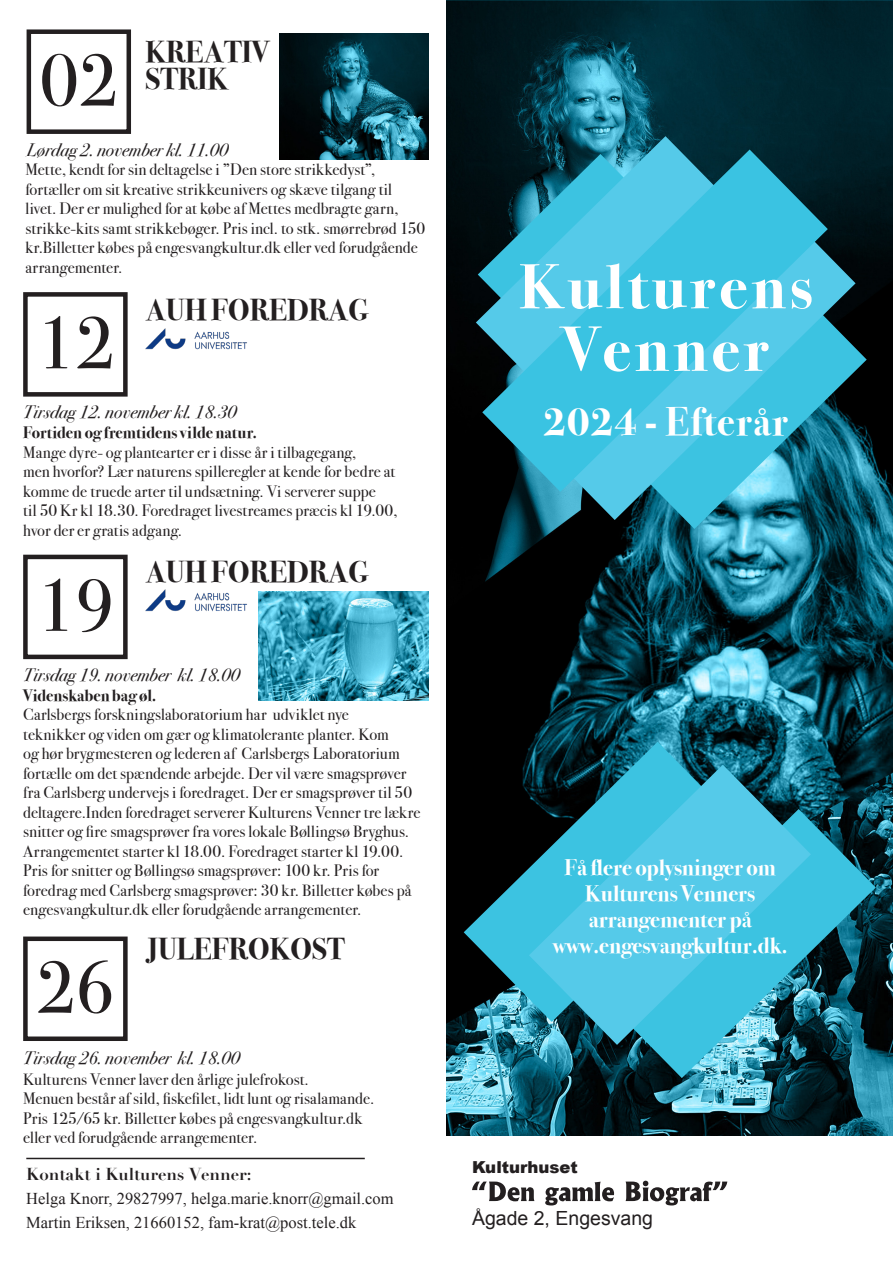
<style>
.page{position:relative;width:893px;height:1263px;background:#fff}
.page>*{position:absolute;margin:0;border:0;box-sizing:border-box;transform-origin:0 0}
.t1{font:73.5px "Bodoni Svty Two ITCTT";color:#231f20}
.Grundlæggende_afsnit{font:700 63.9px "Bodoni Svty Two ITCTT";letter-spacing:.06em;color:#fff}
.Grundlæggende_afsnit-2{font:700 39.9px "Bodoni Svty Two ITCTT";letter-spacing:.03em;color:#fff}
.t2{font:700 30.3px "Bodoni Svty Two ITCTT";color:#231f20}
.t3{font:700 22.5px/25.8px "Bodoni Svty Two ITCTT";color:#fff;text-align:center}
.Grundlæggende_afsnit-3{font:19.5px "Arial";color:#231f20}
.t4{font:italic 18px "Bodoni Svty Two ITCTT";color:#231f20}
.t5{font:700 16.8px "Didot";color:#231f20}
.Brødtekst{font:16.5px/19.5px "Bodoni Svty Two ITCTT";letter-spacing:.005em;color:#231f20}
.t6{font:16.5px "Times New Roman";color:#231f20}
.Brødtekst-2{font:700 16.5px "Bodoni Svty Two ITCTT";letter-spacing:.005em;color:#231f20}
.Grundlæggende_afsnit-4{font:900 16.5px "Arial";color:#231f20}
</style>
<div class="page">
<img style="left:446px;top:0;width:447px;height:1135px">
<svg style="left:472px;top:1181px;width:255px;height:24px"></svg>
<svg style="left:476px;top:136px;width:268px;height:266px"></svg>
<svg style="left:647px;top:312px;width:220px;height:217px"></svg>
<svg style="left:537px;top:204px;width:319px;height:316px"></svg>
<svg style="left:482px;top:150px;width:346px;height:342px;fill:#3ac3e2"></svg>
<svg style="left:464px;top:742px;width:282px;height:280px;fill:#000"></svg>
<svg style="left:605px;top:809px;width:271px;height:269px"></svg>
<svg style="left:529px;top:765px;width:282px;height:280px"></svg>
<hr style="left:26px;top:1158px;width:339px;height:1px;background:#231f20">
<div style="left:23px;top:555px;width:105px;height:104px;border:4px solid #231f20"></div>
<div style="left:23px;top:936px;width:105px;height:105px;border:4px solid #231f20"></div>
<div style="left:23px;top:292px;width:105px;height:105px;border:4px solid #231f20"></div>
<img style="left:145px;top:590px;width:102px;height:22px">
<img style="left:145px;top:328px;width:102px;height:22px">
<img style="left:259px;top:592px;width:170px;height:109px">
<div style="left:27px;top:29px;width:104px;height:105px;border:4px solid #231f20"></div>
<img style="left:280px;top:34px;width:149px;height:126px">
<p class="t1" style="left:40px;top:20px;width:80px">02</p>
<p class="t2" style="left:145px;top:27px;width:125px">KREATIV</p>
<p class="t2" style="left:145px;top:54px;width:85px">STRIK</p>
<p class="t4" style="left:27px;top:134px;width:203px">Lørdag 2. november kl. 11.00</p>
<p class="Brødtekst" style="left:26px;top:158px;width:401px">Mette, kendt for sin deltagelse i ”Den store strikkedyst”, fortæller om sit kreative strikkeunivers og skæve tilgang til livet. Der er mulighed for at købe af Mettes medbragte garn, strikke-kits samt strikkebøger. Pris incl. to stk. smørrebrød 150 kr.Billetter købes på engesvangkultur.dk eller ved forudgående arrangementer.</p>
<p class="t1" style="left:36px;top:283px;width:80px">12</p>
<p class="t2" style="left:145px;top:285px;width:225px">AUH FOREDRAG</p>
<p class="t4" style="left:23px;top:396px;width:215px">Tirsdag 12. november kl. 18.30</p>
<p class="Brødtekst-2" style="left:23px;top:419px;width:235px">Fortiden og fremtidens vilde natur.</p>
<p class="Brødtekst" style="left:23px;top:441px;width:374px">Mange dyre- og plantearter er i disse år i tilbagegang,<br>men hvorfor? Lær naturens spilleregler at kende for bedre at komme de truede arter til undsætning. Vi serverer suppe</p>
<p class="Brødtekst" style="left:23px;top:499px;width:376px">til 50 Kr kl 18.30. Foredraget livestreames præcis kl 19.00,</p>
<p class="Brødtekst" style="left:23px;top:519px;width:161px">hvor der er gratis adgang.</p>
<p class="t1" style="left:36px;top:546px;width:80px">19</p>
<p class="t2" style="left:145px;top:546px;width:225px">AUH FOREDRAG</p>
<p class="t4" style="left:23px;top:659px;width:218px">Tirsdag 19. november kl. 18.00</p>
<p class="Brødtekst-2" style="left:23px;top:681px;width:135px">Videnskaben bag øl.</p>
<p class="Brødtekst" style="left:23px;top:703px;width:327px">Carlsbergs forskningslaboratorium har udviklet nye</p>
<p class="Brødtekst" style="left:23px;top:723px;width:399px">teknikker og viden om gær og klimatolerante planter. Kom<br>og hør brygmesteren og lederen af Carlsbergs Laboratorium fortælle om det spændende arbejde. Der vil være smagsprøver fra Carlsberg undervejs i foredraget. Der er smagsprøver til 50 deltagere.Inden foredraget serverer Kulturens Venner tre lækre snitter og fire smagsprøver fra vores lokale Bøllingsø Bryghus.</p>
<p class="Brødtekst" style="left:23px;top:840px;width:390px">Arrangementet starter kl 18.00. Foredraget starter kl 19.00.<br>Pris for snitter og Bøllingsø smagsprøver: 100 kr. Pris for foredrag med Carlsberg smagsprøver: 30 kr. Billetter købes på engesvangkultur.dk eller forudgående arrangementer.</p>
<p class="t1" style="left:36px;top:927px;width:80px">26</p>
<p class="t2" style="left:145px;top:924px;width:201px">JULEFROKOST</p>
<p class="t4" style="left:23px;top:1042px;width:218px">Tirsdag 26. november kl. 18.00</p>
<p class="Brødtekst" style="left:23px;top:1068px;width:287px">Kulturens Venner laver den årlige julefrokost.</p>
<p class="Brødtekst" style="left:23px;top:1087px;width:353px">Menuen består af sild, fiskefilet, lidt lunt og risalamande.<br>Pris 125/65 kr. Billetter købes på engesvangkultur.dk eller ved forudgående arrangementer.</p>
<p class="t5" style="left:26px;top:1164px;width:227px">Kontakt i Kulturens Venner:</p>
<p class="t6" style="left:26px;top:1187px;width:369px">Helga Knorr, 29827997, helga.marie.knorr@gmail.com</p>
<p class="t6" style="left:26px;top:1211px;width:332px">Martin Eriksen, 21660152, fam-krat@post.tele.dk</p>
<p class="Grundlæggende_afsnit" style="left:519px;top:234px;width:295px">Kulturens</p>
<p class="Grundlæggende_afsnit" style="left:562px;top:296px;width:208px">Venner</p>
<p class="Grundlæggende_afsnit-2" style="left:543px;top:388px;width:246px">2024 - Efterår</p>
<p class="t3" style="left:564px;top:853px;width:213px">Få flere oplysninger om</p>
<p class="t3" style="left:585px;top:879px;width:171px">Kulturens Venners</p>
<p class="t3" style="left:553px;top:904px;width:236px">arrangementer på www.engesvangkultur.dk.</p>
<p class="Grundlæggende_afsnit-4" style="left:472px;top:1155px;width:107px">Kulturhuset</p>
<p class="Grundlæggende_afsnit-3" style="left:472px;top:1205px;width:183px">Ågade 2, Engesvang</p>
</div>
